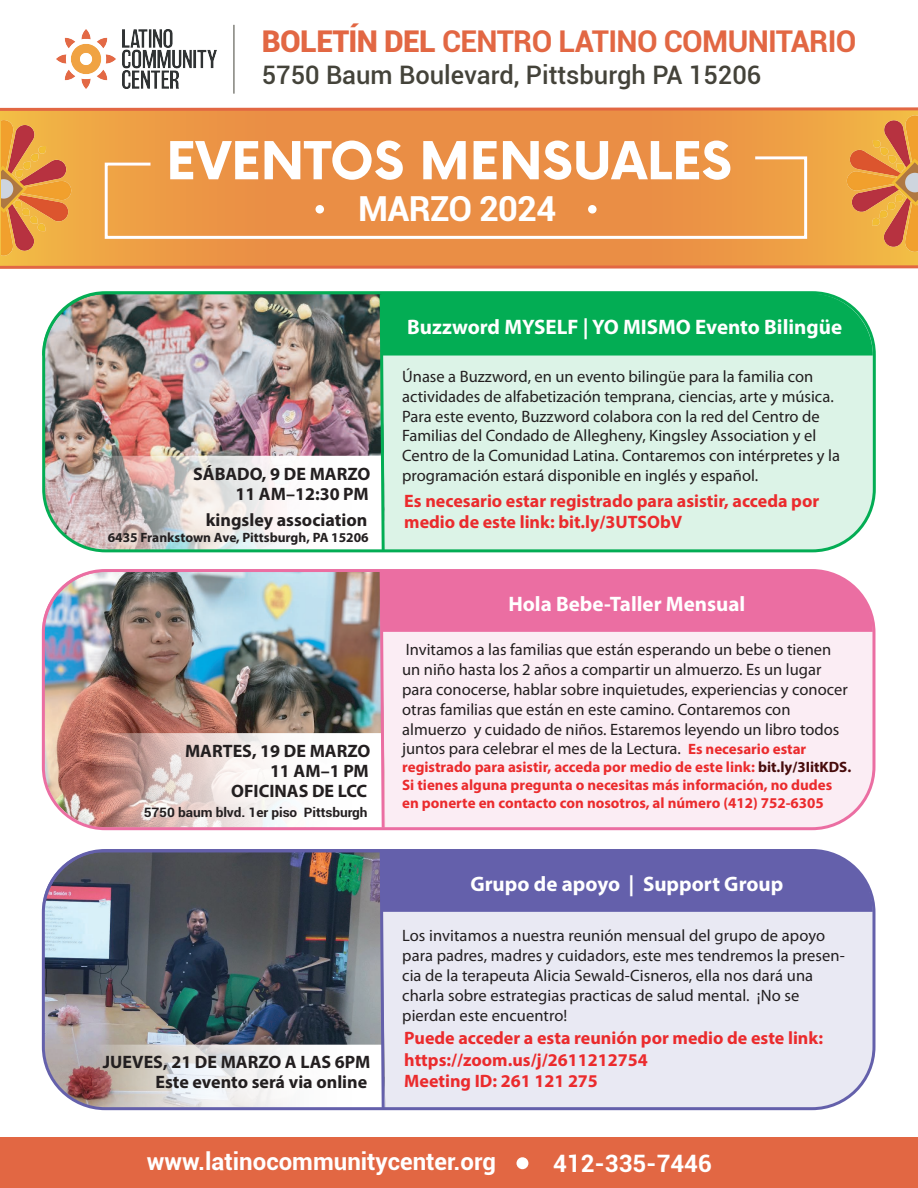
<style>
.page{position:relative;width:918px;height:1188px;background:#fff}
.page>*{position:absolute;margin:0;border:0;box-sizing:border-box;transform-origin:0 0}
.t1{font:700 51px "Now";color:#fff}
.t2{font:700 34.5px "Roboto";letter-spacing:-.02em;color:#fff}
.t3{font:700 30px "Roboto";letter-spacing:-.02em;color:#e26743}
.t4{font:500 25.5px "Roboto";color:#44433a}
.t5{font:700 24px "Roboto";color:#fff}
.t6{font:700 21px "Myriad Pro";color:#fff}
.t7{font:700 18px/21.6px "Myriad Pro";color:#eb2b2d}
.t8{font:700 18px/20px "Myriad Pro";color:#231f20;text-align:right}
.t9{font:16.5px/19.8px "Myriad Pro";color:#231f20}
.t10{font:700 15px/18px "Myriad Pro";color:#eb2b2d}
.t11{font:700 13.5px "Myriad Pro";color:#231f20}
.t12{font:700 12.9px "Roboto";letter-spacing:-.005em;color:#231f20;scale:1.06 1}
.s1{font-weight:900}
.s2{font-weight:700;font-size:15px;color:#eb2b2d}
.s3{color:#470b0b}
</style>
<div class="page">
<div style="left:0;top:109px;width:918px;height:157px;background:#ea8e45"></div>
<img style="left:57px;top:29px;width:159px;height:60px">
<div style="left:0;top:1137px;width:918px;height:51px;background:#e26743"></div>
<div style="left:517px;top:1157px;width:11px;height:12px;background:#fff;border-radius:50%"></div>
<svg style="left:278px;top:205px;width:361px;height:34px"></svg>
<svg style="left:639px;top:112px;width:279px;height:152px"></svg>
<img style="left:845px;top:112px;width:72px;height:152px">
<svg style="left:0;top:112px;width:278px;height:152px"></svg>
<img style="left:1px;top:112px;width:73px;height:152px">
<div style="left:316px;top:205px;width:8px;height:9px;background:#fff;border-radius:50%"></div>
<div style="left:588px;top:205px;width:9px;height:9px;background:#fff;border-radius:50%"></div>
<svg style="left:0;top:107px;width:918px;height:5px"></svg>
<svg style="left:0;top:264px;width:918px;height:5px"></svg>
<hr style="left:234px;top:25px;width:1px;height:69px;background:#44433a">
<div style="left:43px;top:293px;width:831px;height:258px;background:#dcf3e7;border-radius:62px"></div>
<div style="left:386px;top:295px;width:486px;height:61px;background:#03ad54"></div>
<img style="left:46px;top:295px;width:45px;height:255px">
<div style="left:43px;top:851px;width:831px;height:258px;background:#e9e9f3;border-radius:62px"></div>
<div style="left:42px;top:850px;width:831px;height:62px;background:#6460ab"></div>
<div style="left:43px;top:571px;width:831px;height:258px;background:#fbedf4;border-radius:62px"></div>
<div style="left:42px;top:570px;width:831px;height:62px;background:#eb6ea2"></div>
<img style="left:44px;top:572px;width:47px;height:256px">
<img style="left:44px;top:852px;width:47px;height:256px">
<img style="left:91px;top:295px;width:295px;height:258px">
<img style="left:91px;top:849px;width:295px;height:262px">
<img style="left:91px;top:569px;width:295px;height:262px">
<div style="left:42px;top:291px;width:834px;height:261px;border:3px solid #03ad54;border-radius:62px"></div>
<div style="left:42px;top:569px;width:833px;height:261px;border:3px solid #eb6ea2;border-radius:62px"></div>
<div style="left:42px;top:849px;width:833px;height:261px;border:3px solid #6460ab;border-radius:62px"></div>
<h3 class="t3" style="left:262px;top:20px;width:596px"><span class="s1">BOLETÍN DEL</span> CENTRO LATINO COMUNITARIO</h3>
<h3 class="t4" style="left:262px;top:57px;width:501px">5750 Baum Boulevard, Pittsburgh PA 15206</h3>
<h1 class="t1" style="left:166px;top:123px;width:567px">EVENTOS MENSUALES</h1>
<h2 class="t2" style="left:358px;top:184px;width:200px">MARZO 2024</h2>
<p class="t8" style="left:193px;top:463px;width:179px">SÁBADO, 9 DE MARZO<br>11 AM–12:30 PM</p>
<p class="t8" style="left:206px;top:509px;width:163px">kingsley association</p>
<p class="t11" style="left:108px;top:529px;width:262px">6435 Frankstown Ave, Pittsburgh, PA 15206</p>
<p class="t8" style="left:185px;top:740px;width:187px">MARTES, 19 DE MARZO<br>11 AM–1 PM<br>OFICINAS DE LCC</p>
<p class="t12" style="left:144px;top:803px;width:213px">5750 baum blvd. 1er piso Pittsburgh</p>
<p class="t8" style="left:103px;top:1051px;width:269px">JUEVES, 21 DE MARZO A LAS 6PM<br>Este evento será via online</p>
<p class="t6" style="left:407px;top:313px;width:436px">Buzzword MYSELF | YO MISMO Evento Bilingüe</p>
<p class="t9" style="left:402px;top:366px;width:439px">Únase a Buzzword, en un evento bilingüe para la familia con actividades de alfabetización temprana, ciencias, arte y música.<br>Para este evento, Buzzword colabora con la red del Centro de Familias del Condado de Allegheny, Kingsley Association y el Centro de la Comunidad Latina. Contaremos con intérpretes y la programación estará disponible en inglés y español.</p>
<p class="t7" style="left:404px;top:489px;width:416px">Es necesario estar registrado para asistir, acceda por medio de este link: bit.ly/3UTSObV</p>
<p class="t6" style="left:508px;top:590px;width:238px">Hola Bebe-Taller Mensual</p>
<p class="t9" style="left:402px;top:640px;width:447px">Invitamos a las familias que están esperando un bebe o tienen un niño hasta los 2 años a compartir un almuerzo. Es un lugar para conocerse, hablar sobre inquietudes, experiencias y conocer otras familias que están en este camino. Contaremos con almuerzo y cuidado de niños. Estaremos leyendo un libro todos juntos para celebrar el mes de la Lectura. <span class="s2">Es necesario estar</span></p>
<p class="t10" style="left:402px;top:758px;width:451px">registrado para asistir, acceda por medio de este link: <span class="s3">bit.ly/3IitKDS.<br></span>Si tienes alguna pregunta o necesitas más información, no dudes en ponerte en contacto con nosotros, al número (412) 752-6305</p>
<p class="t6" style="left:470px;top:870px;width:315px">Grupo de apoyo | Support Group</p>
<p class="t9" style="left:402px;top:926px;width:444px">Los invitamos a nuestra reunión mensual del grupo de apoyo para padres, madres y cuidadors, este mes tendremos la presen&shy;cia de la terapeuta Alicia Sewald-Cisneros, ella nos dará una charla sobre estrategias practicas de salud mental. ¡No se pierdan este encuentro!</p>
<p class="t7" style="left:404px;top:1026px;width:420px">Puede acceder a esta reunión por medio de este link: https://zoom.us/j/2611212754<br>Meeting ID: 261 121 275</p>
<h3 class="t5" style="left:147px;top:1145px;width:351px">www.latinocommunitycenter.org</h3>
<h3 class="t5" style="left:553px;top:1146px;width:160px">412-335-7446</h3>
</div>
